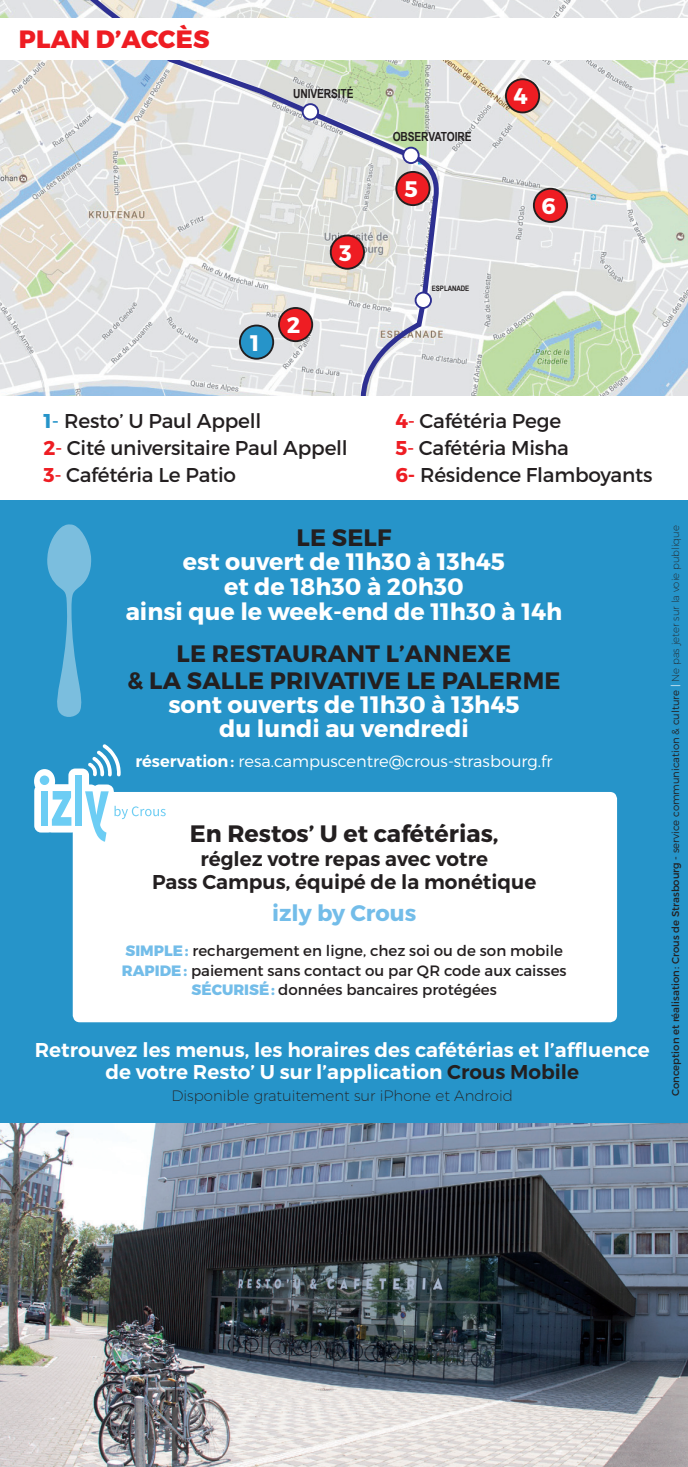
<style>
.page{position:relative;width:688px;height:1467px;background:#fff}
.page>*{position:absolute;margin:0;border:0;box-sizing:border-box;transform-origin:0 0}
.t1{font:800 25px "Montserrat";letter-spacing:.01em;color:#ee1d23}
.t2{font:700 23.75px/25px "Montserrat";color:#fff;text-align:center}
.t3{font:700 23.75px/27.5px "Montserrat";letter-spacing:.01em;color:#231f20;text-align:center}
.t4{font:700 22.5px "Montserrat";color:#73bde9}
.t5{font:700 22.5px "Montserrat";color:#fff}
.t6{font:20px/27px "Montserrat";letter-spacing:-.01em;color:#231f20}
.t7{font:600 20px/22.5px "Montserrat";color:#fff;text-align:center}
.t8{font:600 20px/22.5px "Montserrat";color:#231f20;text-align:center}
.t9{font:300 16.25px "Montserrat";color:#fff}
.t10{font:15px/20px "Montserrat";color:#231f20}
.t11{font:200 15px "Montserrat";color:#231f20}
.t12{font:700 12.5px "Arial Narrow";letter-spacing:-.01em;color:#231f20}
.t13{font:10px "Montserrat";color:#231f20}
.t14{font:700 7.5px "Arial Narrow";letter-spacing:-.01em;color:#231f20}
.s1{font-weight:700;color:#2694c9}
.s2{color:#2694c9}
.s3{font-weight:700;color:#ee1d23}
.s4{color:#ee1d23}
.s5{font-weight:600}
.s6{font-weight:800;color:#73bde9}
.s7{color:#231f20}
.s8{font-weight:300}
.s9{font-weight:300;color:#fff}
.s10{font-weight:200}
</style>
<div class="page">
<img style="left:0;top:0;width:687px;height:396px">
<svg style="left:46px;top:0;width:395px;height:396px;background:#dbdddd"></svg>
<img style="left:0;top:1123px;width:687px;height:344px">
<div style="left:0;top:499px;width:687px;height:624px;background:#2694c9"></div>
<div style="left:0;top:396px;width:687px;height:104px;background:#fff"></div>
<div style="left:506px;top:79px;width:33px;height:33px;background:#ee1d23;border-radius:50%"></div>
<div style="left:505px;top:78px;width:35px;height:35px;border:2px solid #231f20;border-radius:50%"></div>
<div style="left:396px;top:172px;width:33px;height:33px;background:#ee1d23;border-radius:50%"></div>
<div style="left:395px;top:171px;width:35px;height:35px;border:2px solid #231f20;border-radius:50%"></div>
<div style="left:533px;top:189px;width:34px;height:33px;background:#ee1d23;border-radius:50%"></div>
<div style="left:532px;top:188px;width:36px;height:35px;border:2px solid #231f20;border-radius:50%"></div>
<div style="left:279px;top:308px;width:33px;height:33px;background:#ee1d23;border-radius:50%"></div>
<div style="left:278px;top:307px;width:35px;height:35px;border:2px solid #231f20;border-radius:50%"></div>
<div style="left:240px;top:326px;width:33px;height:33px;background:#2694c9;border-radius:50%"></div>
<div style="left:239px;top:325px;width:35px;height:35px;border:2px solid #231f20;border-radius:50%"></div>
<div style="left:330px;top:236px;width:34px;height:33px;background:#ee1d23;border-radius:50%"></div>
<div style="left:330px;top:235px;width:35px;height:35px;border:2px solid #231f20;border-radius:50%"></div>
<svg style="left:47px;top:524px;width:44px;height:193px"></svg>
<div style="left:302px;top:104px;width:16px;height:16px;background:#fff;border-radius:50%"></div>
<div style="left:301px;top:103px;width:18px;height:17px;border:2px solid #2e3092;border-radius:50%"></div>
<div style="left:403px;top:148px;width:15px;height:15px;background:#fff;border-radius:50%"></div>
<div style="left:402px;top:147px;width:17px;height:17px;border:2px solid #2e3092;border-radius:50%"></div>
<div style="left:415px;top:293px;width:16px;height:15px;background:#fff;border-radius:50%"></div>
<div style="left:414px;top:292px;width:18px;height:17px;border:2px solid #2e3092;border-radius:50%"></div>
<div style="left:0;top:18px;width:687px;height:41px;background:#fff"></div>
<div style="left:73px;top:792px;width:544px;height:230px;background:#fff;border-radius:7px"></div>
<svg style="left:34px;top:744px;width:132px;height:104px"></svg>
<h1 class="t1" style="left:19px;top:24px;width:192px">PLAN D’ACCÈS</h1>
<p class="t12" style="left:293px;top:84px;width:62px">UNIVERSITÉ</p>
<h3 class="t5" style="left:250px;top:329px;width:11px">1</h3>
<h3 class="t5" style="left:287px;top:311px;width:15px">2</h3>
<h3 class="t5" style="left:339px;top:239px;width:14px">3</h3>
<p class="t12" style="left:392px;top:127px;width:80px">OBSERVATOIRE</p>
<h3 class="t5" style="left:404px;top:175px;width:15px">5</h3>
<p class="t14" style="left:432px;top:283px;width:39px">ESPLANADE</p>
<h3 class="t5" style="left:513px;top:83px;width:16px">4</h3>
<h3 class="t5" style="left:541px;top:192px;width:16px">6</h3>
<h3 class="t6" style="left:43px;top:407px;width:306px"><span class="s1">1</span><span class="s2">-</span> Resto’ U Paul Appell<br><span class="s3">2</span><span class="s4">-</span> Cité universitaire Paul Appell<br><span class="s3">3</span><span class="s4">-</span> Cafétéria Le Patio</h3>
<h3 class="t6" style="left:395px;top:407px;width:258px"><span class="s3">4</span><span class="s4">-</span> Cafétéria Pege<br><span class="s3">5</span><span class="s4">-</span> Cafétéria Misha<br><span class="s3">6-</span> Résidence Flamboyants</h3>
<h2 class="t3" style="left:296px;top:524px;width:96px">Le Self</h2>
<h2 class="t2" style="left:126px;top:549px;width:438px">est ouvert de 11h30 à 13h45<br>et de 18h30 à 20h30<br>ainsi que le week-end de 11h30 à 14h</h2>
<h2 class="t3" style="left:127px;top:640px;width:434px">Le r estaurant l’annexe<br>&amp; la salle privative le palerme</h2>
<h2 class="t2" style="left:168px;top:693px;width:352px;line-height:24.2px">sont ouverts de 11h30 à 13h45 du lundi au vendredi</h2>
<p class="t9" style="left:135px;top:752px;width:418px"><span class="s5">réservation:</span> resa.campuscentre@crous-strasbourg.fr</p>
<h2 class="t3" style="left:190px;top:820px;width:310px">En Restos’ U et cafétérias,</h2>
<h3 class="t8" style="left:152px;top:848px;width:386px">réglez votre repas avec votre<br>Pass Campus, équipé de la monétique</h3>
<h3 class="t4" style="left:272px;top:899px;width:146px">izly by Crous</h3>
<p class="t10" style="left:122px;top:940px;width:442px"><span class="s6">SIMPLE :</span> rechargement en ligne, chez soi ou de son mobile<br><span class="s6">RAPIDE</span></p>
<p class="t10" style="left:191px;top:960px;width:376px;text-indent:-8px"><span class="s6">:</span> paiement sans contact ou par QR code aux caisses<br><span class="s6">SÉCURIS</span></p>
<p class="t10" style="left:259px;top:980px;width:239px"><span class="s6">É:</span> données bancaires protégées</p>
<h3 class="t7" style="left:35px;top:1039px;width:616px">Retrouvez les menus, les horaires des cafétérias et l’affluence de votre Resto’ U sur l’application <span class="s7">Crous Mobile</span></h3>
<p class="t11" style="left:171px;top:1087px;width:343px">Disponible gratuitement sur iPhone et Android</p>
<p class="t13" style="left:669px;top:1096px;width:572px;rotate:-90deg">Conception et réalisation: Crous de Strasbourg - <span class="s8">service communication &amp; culture</span> <span class="s9">|</span> <span class="s10">Ne pas jeter sur la voie publique</span></p>
</div>
